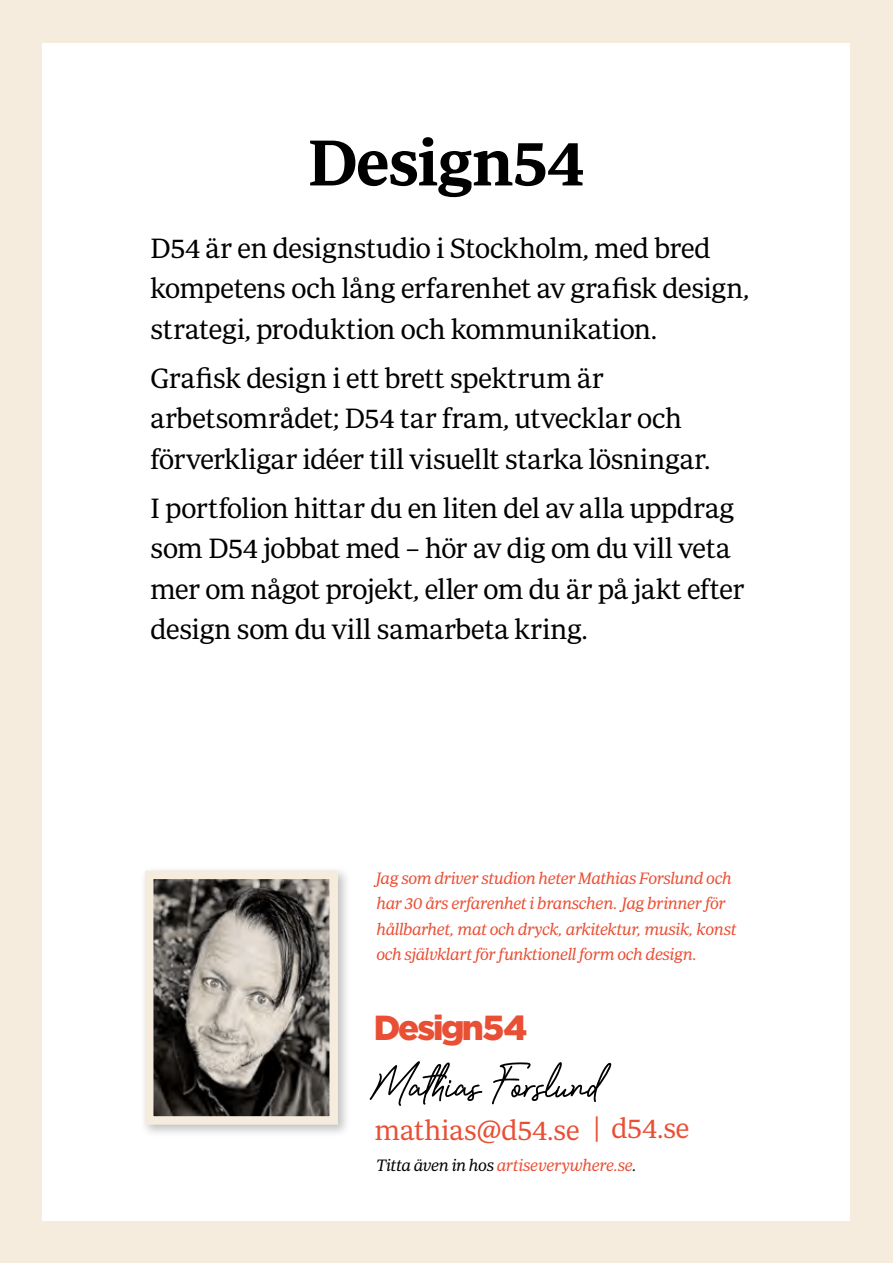
<style>
.page{position:relative;width:893px;height:1263px;background:#f6ecde}
.page>*{position:absolute;margin:0;border:0;box-sizing:border-box;transform-origin:0 0}
.t1{font:600 66px "Periodico Text";letter-spacing:-.03em;color:#000}
.t2{font:900 34.8px "Arson Pro";letter-spacing:-.055em;color:#e94f35}
.t3{font:28.5px/40.5px "Periodico Text Lg";letter-spacing:-.025em;color:#000}
.t4{font:28.5px "Periodico Text Lg";letter-spacing:-.02em;color:#e94f35}
.t5{font:16.8px/25.5px "Periodico Text Lg It";letter-spacing:-.02em;color:#e94f35}
.s1{color:#000}
</style>
<div class="page">
<div style="left:43px;top:43px;width:807px;height:1177px;background:#fff"></div>
<svg style="left:370px;top:1061px;width:241px;height:45px"></svg>
<div style="left:140px;top:866px;width:211px;height:272px;background:#000;opacity:.25"></div>
<div style="left:145px;top:871px;width:193px;height:254px;border:8px solid #f6ecde"></div>
<svg style="left:150px;top:875px;width:185px;height:245px;background:#78736d"></svg>
<h1 class="t1" style="left:307px;top:125px;width:280px">Design54</h1>
<p class="t3" style="left:150px;top:227px;width:601px">D54 är en designstudio i Stockholm, med bred kompetens och lång erfarenhet av grafisk design, strategi, produktion och kommunikation.</p>
<p class="t3" style="left:150px;top:357px;width:562px">Grafisk design i ett brett spektrum är arbetsområdet; D54 tar fram, utvecklar och förverkligar idéer till visuellt starka lösningar.</p>
<p class="t3" style="left:150px;top:487px;width:596px">I portfolion hittar du en liten del av alla uppdrag som D54 jobbat med – hör av dig om du vill veta mer om något projekt, eller om du är på jakt efter design som du vill samarbeta kring.</p>
<p class="t5" style="left:376px;top:865px;width:362px">Jag som driver studion heter Mathias Forslund och har 30 års erfarenhet i branschen. Jag brinner för hållbarhet, mat och dryck, arkitektur, musik, konst och självklart för funktionell form och design.</p>
<p class="t2" style="left:374px;top:1007px;width:155px">Design54</p>
<p class="t4" style="left:375px;top:1114px;width:316px">mathias@d54.se | d54.se</p>
<p class="t5" style="left:376px;top:1152px;width:262px"><span class="s1">Titta även in hos</span> artiseverywhere.se<span class="s1">.</span></p>
</div>
